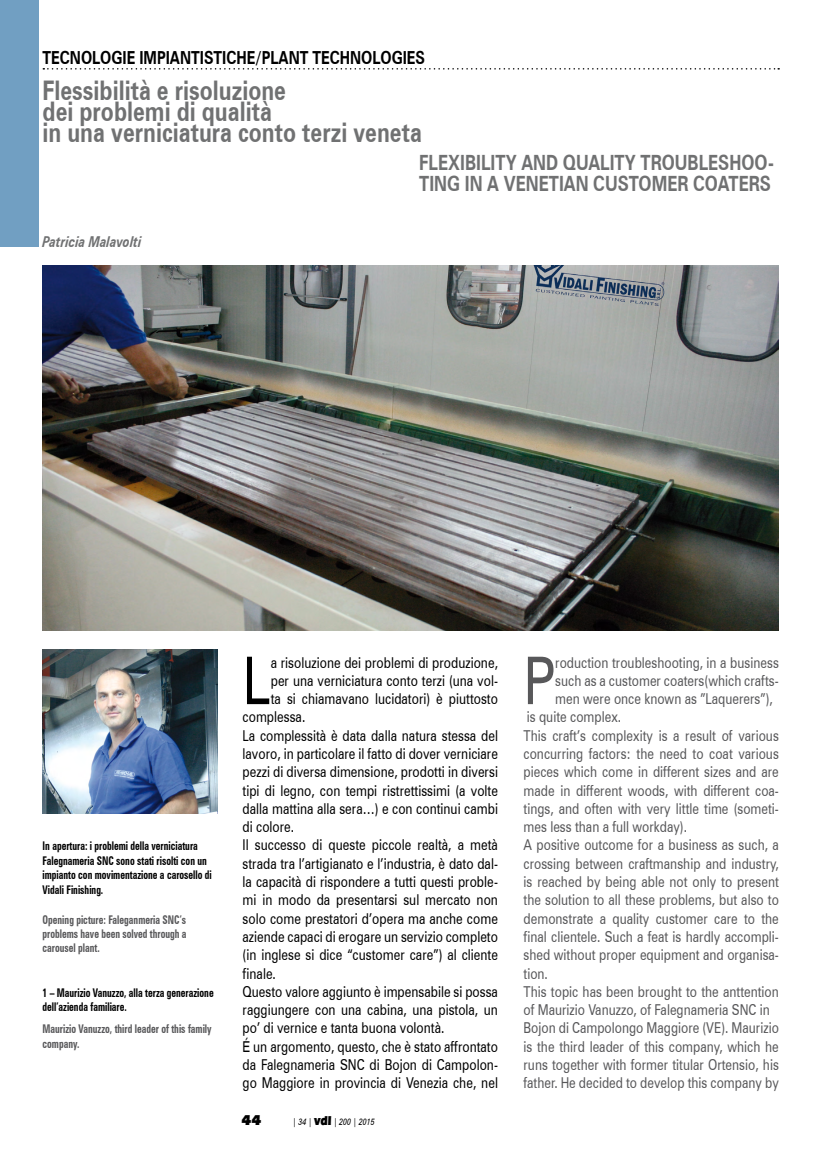
<style>
.page{position:relative;width:830px;height:1170px;background:#fff}
.page>*{position:absolute;margin:0;border:0;box-sizing:border-box;transform-origin:0 0}
.t1{font:65.7px "Zurich BT";color:#000;scale:.8 1}
.t2{font:65.7px "Zurich BT";color:#58585a;scale:.8 1}
.t3{font:700 27px/21px "Zurich BT";color:#707172;scale:.8 1}
.t4{font:700 21px/21px "Zurich BT";color:#707172;scale:.8 1}
.t5{font:700 18px "Zurich BT";color:#000;scale:.8 1}
.t6{font:15px "Zurich BT";color:#58585a;scale:.8 1}
.t7{font:15px "Zurich BT";color:#000;scale:.8 1}
.t8{font:italic 700 15px "Zurich BT";color:#707172;scale:.8 1}
.t9{font:900 15px "Eras IT Cby BT";color:#000}
.t10{font:700 condensed 12px/14.4px "Zurich BT";color:#000;scale:.8 1}
.t11{font:700 condensed 12px/14.4px "Zurich BT";color:#58585a;text-align:justify;scale:.8 1}
.t12{font:italic 9px "Zurich BT";color:#000;scale:.8 1}
.s1{font-family:"Swiss 721 BT"}
.s2{font-family:"Eras IT Cby BT";font-weight:900;font-style:normal;font-size:13.5px}
</style>
<div class="page">
<svg style="left:43px;top:68px;width:735px;height:2px"></svg>
<div style="left:0;top:0;width:38px;height:247px;background:#719fc2"></div>
<img style="left:43px;top:649px;width:174px;height:164px">
<img style="left:43px;top:265px;width:735px;height:366px">
<p class="t5" style="left:43px;top:44px;width:479px">TECNOLOGIE IMPIANTISTICHE/PLANT TECHNOLOGIES</p>
<h2 class="t3" style="left:43px;top:79px;width:475px">Flessibilità e risoluzione<br>dei problemi di qualità<br>in una verniciatura conto terzi veneta</h2>
<h3 class="t4" style="left:419px;top:150px;width:444px">FLEXIBILITY AND QUALITY TROUBLESHOO-<br>TING IN A VENETIAN CUSTOMER COATERS</h3>
<p class="t8" style="left:43px;top:230px;width:125px">Patricia Malavolti</p>
<p class="t10" style="left:43px;top:838px;width:213px">In apertura: i problemi della verniciatura Falegnameria SNC sono stati risolti con un impianto con movimentazione a carosello di Vidali Finishing.</p>
<p class="t11" style="left:43px;top:912px;width:181px">Opening picture: Faleganmeria SNC’s problems have been solved through a carousel plant.</p>
<p class="t10" style="left:43px;top:985px;width:215px">1 – Maurizio Vanuzzo, alla terza generazione dell’azienda familiare.</p>
<p class="t11" style="left:43px;top:1021px;width:213px">Maurizio Vanuzzo, third leader of this family company.</p>
<h1 class="t1" style="left:242px;top:634px;width:37px">L</h1>
<p class="t7" style="left:271px;top:651px;width:285px">a risoluzione dei problemi di produzione,</p>
<p class="t7" style="left:271px;top:669px;width:285px">per una verniciatura conto terzi (una vol-</p>
<p class="t7" style="left:271px;top:688px;width:285px">ta si chiamavano lucidatori) è piuttosto</p>
<p class="t7" style="left:242px;top:706px;width:80px">complessa.</p>
<p class="t7" style="left:242px;top:724px;width:320px">La complessità è data dalla natura stessa del</p>
<p class="t7" style="left:242px;top:743px;width:320px">lavoro, in particolare il fatto di dover verniciare</p>
<p class="t7" style="left:242px;top:761px;width:320px">pezzi di diversa dimensione, prodotti in diversi</p>
<p class="t7" style="left:242px;top:779px;width:320px">tipi di legno, con tempi ristrettissimi (a volte</p>
<p class="t7" style="left:242px;top:797px;width:320px">dalla mattina alla sera…) e con continui cambi</p>
<p class="t7" style="left:242px;top:816px;width:66px">di colore.</p>
<p class="t7" style="left:242px;top:834px;width:320px">Il successo di queste piccole realtà, a metà</p>
<p class="t7" style="left:242px;top:852px;width:320px">strada tra l’artigianato e l’industria, è dato dal-</p>
<p class="t7" style="left:242px;top:871px;width:320px">la capacità di rispondere a tutti questi proble-</p>
<p class="t7" style="left:242px;top:889px;width:320px">mi in modo da presentarsi sul mercato non</p>
<p class="t7" style="left:242px;top:907px;width:320px">solo come prestatori d’opera ma anche come</p>
<p class="t7" style="left:242px;top:925px;width:320px">aziende capaci di erogare un servizio completo</p>
<p class="t7" style="left:242px;top:944px;width:320px">(in inglese si dice “customer care”) al cliente</p>
<p class="t7" style="left:242px;top:962px;width:43px">finale.</p>
<p class="t7" style="left:242px;top:980px;width:320px">Questo valore aggiunto è impensabile si possa</p>
<p class="t7" style="left:242px;top:999px;width:320px">raggiungere con una cabina, una pistola, un</p>
<p class="t7" style="left:242px;top:1017px;width:253px">po’ di vernice e tanta buona volontà.</p>
<p class="t7" style="left:242px;top:1035px;width:320px"><span class="s1">É</span> un argomento, questo, che è stato affrontato</p>
<p class="t7" style="left:242px;top:1053px;width:320px">da Falegnameria SNC di Bojon di Campolon-</p>
<p class="t7" style="left:242px;top:1072px;width:320px">go Maggiore in provincia di Venezia che, nel</p>
<p class="t9" style="left:241px;top:1110px;width:21px">44</p>
<p class="t12" style="left:293px;top:1115px;width:104px">| 34 | <span class="s2">vdl</span> | 200 | 2015</p>
<h1 class="t2" style="left:523px;top:634px;width:41px">P</h1>
<p class="t6" style="left:555px;top:651px;width:281px">roduction troubleshooting, in a business</p>
<p class="t6" style="left:555px;top:669px;width:281px">such as a customer coaters(which crafts-</p>
<p class="t6" style="left:555px;top:688px;width:273px">men were once known as ”Laquerers”),</p>
<p class="t6" style="left:526px;top:706px;width:119px">is quite complex.</p>
<p class="t6" style="left:523px;top:724px;width:320px">This craft’s complexity is a result of various</p>
<p class="t6" style="left:523px;top:743px;width:320px">concurring factors: the need to coat various</p>
<p class="t6" style="left:523px;top:761px;width:320px">pieces which come in different sizes and are</p>
<p class="t6" style="left:523px;top:779px;width:320px">made in different woods, with different coa-</p>
<p class="t6" style="left:523px;top:797px;width:320px">tings, and often with very little time (someti-</p>
<p class="t6" style="left:523px;top:816px;width:206px">mes less than a full workday).</p>
<p class="t6" style="left:523px;top:834px;width:320px">A positive outcome for a business as such, a</p>
<p class="t6" style="left:523px;top:852px;width:320px">crossing between craftmanship and industry,</p>
<p class="t6" style="left:523px;top:871px;width:320px">is reached by being able not only to present</p>
<p class="t6" style="left:523px;top:889px;width:320px">the solution to all these problems, but also to</p>
<p class="t6" style="left:523px;top:907px;width:320px">demonstrate a quality customer care to the</p>
<p class="t6" style="left:523px;top:925px;width:320px">final clientele. Such a feat is hardly accompli-</p>
<p class="t6" style="left:523px;top:944px;width:320px">shed without proper equipment and organisa-</p>
<p class="t6" style="left:523px;top:962px;width:32px">tion.</p>
<p class="t6" style="left:523px;top:980px;width:320px">This topic has been brought to the anttention</p>
<p class="t6" style="left:523px;top:999px;width:309px">of Maurizio Vanuzzo, of Falegnameria SNC in</p>
<p class="t6" style="left:523px;top:1017px;width:320px">Bojon di Campolongo Maggiore (VE). Maurizio</p>
<p class="t6" style="left:523px;top:1035px;width:320px">is the third leader of this company, which he</p>
<p class="t6" style="left:523px;top:1053px;width:320px">runs together with former titular Ortensio, his</p>
<p class="t6" style="left:523px;top:1072px;width:320px">father. He decided to develop this company by</p>
</div>
